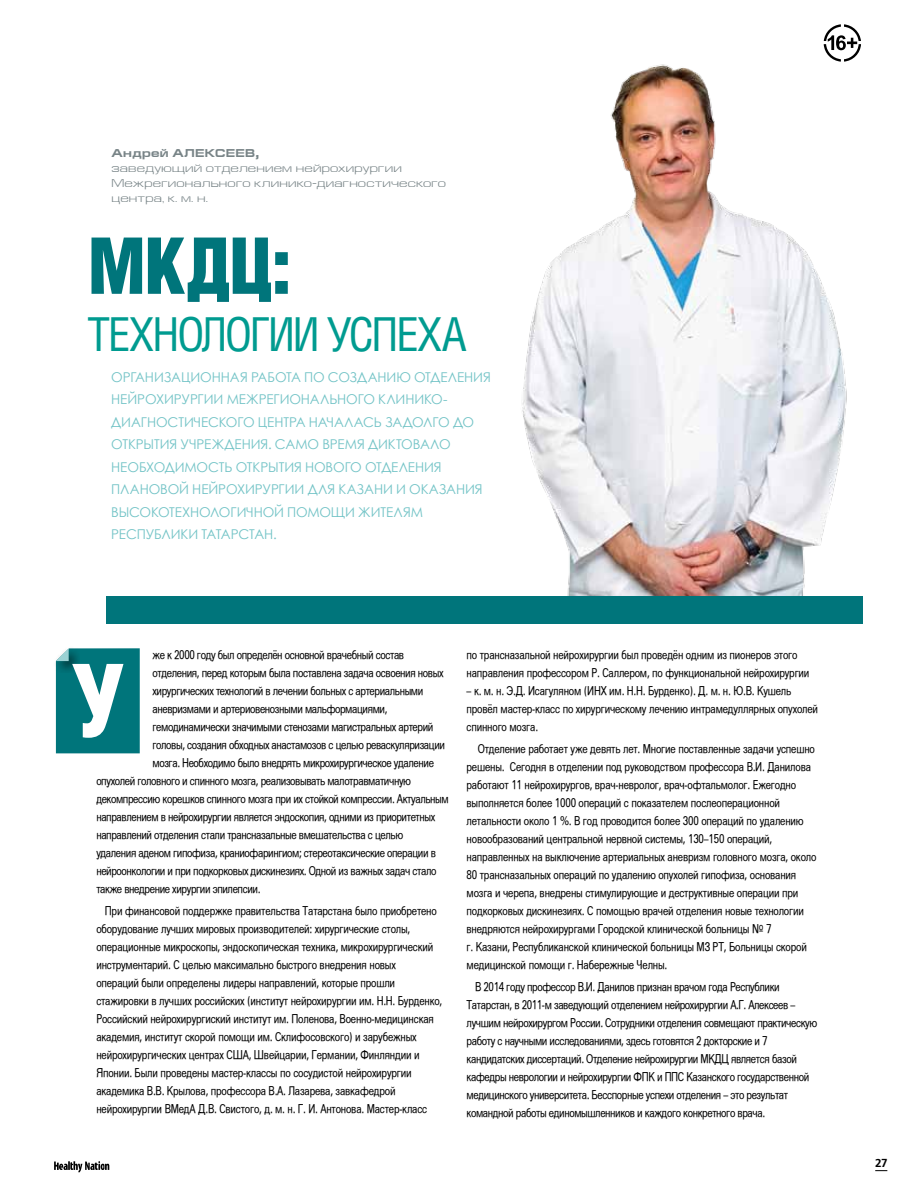
<style>
.page{position:relative;width:915px;height:1191px;background:#fff}
.page>*{position:absolute;margin:0;border:0;box-sizing:border-box;transform-origin:0 0}
.t1{font:300 condensed 75px "AG Letterica";color:#00757b}
.t2{font:45px "AG Letterica Condensed";letter-spacing:-.06em;color:#009b90}
.t3{font:13.5px/22.5px "Century Gothic";letter-spacing:-.01em;color:#72c3c6}
.t4{font:12.15px/18px "Tajiki Sophia";letter-spacing:-.02em;color:#000;scale:.8 1}
.t5{font:12.15px/18px "Tajiki Sophia";letter-spacing:-.04em;color:#000;scale:.8 1}
.t6{font:11.55px/15px "Europe Ext Normal";letter-spacing:.015em;color:#788487}
.t7{font:700 11.55px "Europe Ext";letter-spacing:.015em;color:#788487}
.t8{font:11.55px "AXP Free Set C Bold";color:#000}
</style>
<div class="page">
<img style="left:522px;top:64px;width:341px;height:539px">
<div style="left:106px;top:596px;width:756px;height:27px;background:#00757b"></div>
<svg style="left:56px;top:648px;width:84px;height:105px"></svg>
<svg style="left:54px;top:1161px;width:55px;height:11px"></svg>
<svg style="left:875px;top:1170px;width:12px;height:1px"></svg>
<svg style="left:823px;top:24px;width:37px;height:38px"></svg>
<p class="t7" style="left:111px;top:146px;width:149px">Андрей Алексеев,</p>
<p class="t6" style="left:111px;top:160px;width:336px">заведующий отделением нейрохирургии<br>Межрегионального клинико-диагностического центра, к. м. н.</p>
<h1 class="t1" style="left:88px;top:221px;width:205px">МКДЦ:</h1>
<h2 class="t2" style="left:87px;top:307px;width:380px">технологии успеха</h2>
<p class="t3" style="left:111px;top:365px;width:381px">Организационная работа по создани ю отделения нейрохи рургии Межрегионального кли ни ко&shy;диагностического центра началась задолго до открытия учреждения. Само время ди ктовало необходи мость открытия нового отделения плановой нейрохи рургии для Казани и оказания высокотехнологичной помощи жителям Республи ки Татарстан.</p>
<p class="t5" style="left:152px;top:646px;width:316px">же к 2000 году был определён основной врачебный состав</p>
<p class="t5" style="left:152px;top:664px;width:365px">отделения, перед которым была поставлена задача освоения новых</p>
<p class="t5" style="left:152px;top:682px;width:340px">хирургических технологий в лечении больных с артериальными</p>
<p class="t5" style="left:152px;top:700px;width:295px">аневризмами и артериовенозными мальформациями,</p>
<p class="t5" style="left:152px;top:718px;width:352px">гемодинамически значимыми стенозами магистральных артерий</p>
<p class="t5" style="left:152px;top:736px;width:367px">головы, создания обходных анастамозов с целью реваскуляризации</p>
<p class="t5" style="left:152px;top:754px;width:353px">мозга. Необходимо было внедрять микрохирургическое удаление</p>
<p class="t5" style="left:96px;top:772px;width:395px">опухолей головного и спинного мозга, реализовывать малотравматичную</p>
<p class="t5" style="left:96px;top:790px;width:442px">декомпрессию корешков спинного мозга при их стойкой компрессии. Актуальным</p>
<p class="t5" style="left:96px;top:808px;width:425px">направлением в нейрохирургии является эндоскопия, одними из приоритетных</p>
<p class="t5" style="left:96px;top:826px;width:385px">направлений отделения стали трансназальные вмешательства с целью</p>
<p class="t5" style="left:96px;top:844px;width:426px">удаления аденом гипофиза, краниофарингиом; стереотаксические операции в</p>
<p class="t5" style="left:96px;top:862px;width:426px">нейроонкологии и при подкорковых дискинезиях. Одной из важных задач стало</p>
<p class="t5" style="left:96px;top:880px;width:206px">также внедрение хирургии эпилепсии.</p>
<p class="t4" style="left:96px;top:902px;width:433px;text-indent:9px">При финансовой поддержке правительства Татарстана было приобретено оборудование лучших мировых производителей: хирургические столы, операционные микроскопы, эндоскопическая техника, микрохирургический инструментарий. С целью максимально быстрого внедрения новых<br>операций были определены лидеры направлений, которые прошли стажировки в лучших российских (институт нейрохирургии им. Н.Н. Бурденко, Российский нейрохирургиский институт им. Поленова, Военно-медицинская академия, институт скорой помощи им. Склифосовского) и зарубежных нейрохирургических центрах США, Швейцарии, Германии, Финляндии и Японии. Были проведены мастер-классы по сосудистой нейрохирургии академика В.В. Крылова, профессора В.А. Лазарева, завкафедрой нейрохирургии ВМедА Д.В. Свистого, д. м. н. Г. И. Антонова. Мастер-класс</p>
<p class="t4" style="left:466px;top:646px;width:430px">по трансназальной нейрохирургии был проведён одним из пионеров этого направления профессором Р. Саллером, по функциональной нейрохирургии</p>
<p class="t4" style="left:466px;top:682px;width:440px">– к. м. н. Э.Д. Исагуляном (ИНХ им. Н.Н. Бурденко). Д. м. н. Ю.В. Кушель провёл мастер-класс по хирургическому лечению интрамедуллярных опухолей спинного мозга.</p>
<p class="t4" style="left:466px;top:740px;width:438px;text-indent:11px">Отделение работает уже девять лет. Многие поставленные задачи успешно решены. Сегодня в отделении под руководством профессора В.И. Данилова работают 11 нейрохирургов, врач-невролог, врач-офтальмолог. Ежегодно выполняется более 1000 операций с показателем послеоперационной летальности около 1 %. В год проводится более 300 операций по удалению новообразований центральной нервной системы, 130–150 операций, направленных на выключение артериальных аневризм головного мозга, около 80 трансназальных операций по удалению опухолей гипофиза, основания мозга и черепа, внедрены стимулирующие и деструктивные операции при подкорковых дискинезиях. С помощью врачей отделения новые технологии внедряются нейрохирургами Городской клинической больницы № 7<br>г. Казани, Республиканской клинической больницы МЗ РТ, Больницы скорой медицинской помощи г. Набережные Челны.</p>
<p class="t5" style="left:466px;top:978px;width:439px;text-indent:9px">В 2014 году профессор В.И. Данилов признан врачом года Республики Татарстан, в 2011-м заведующий отделением нейрохирургии А.Г. Алексеев – лучшим нейрохирургом России. Сотрудники отделения совмещают практическую работу с научными исследованиями, здесь готовятся 2 докторские и 7 кандидатских диссертаций. Отделение нейрохирургии МКДЦ является базой кафедры неврологии и нейрохирургии ФПК и ППС Казанского государственной медицинского университета. Бесспорные успехи отделения – это результат командной работы единомышленников и каждого конкретного врача.</p>
<p class="t8" style="left:874px;top:1156px;width:14px">27</p>
</div>
